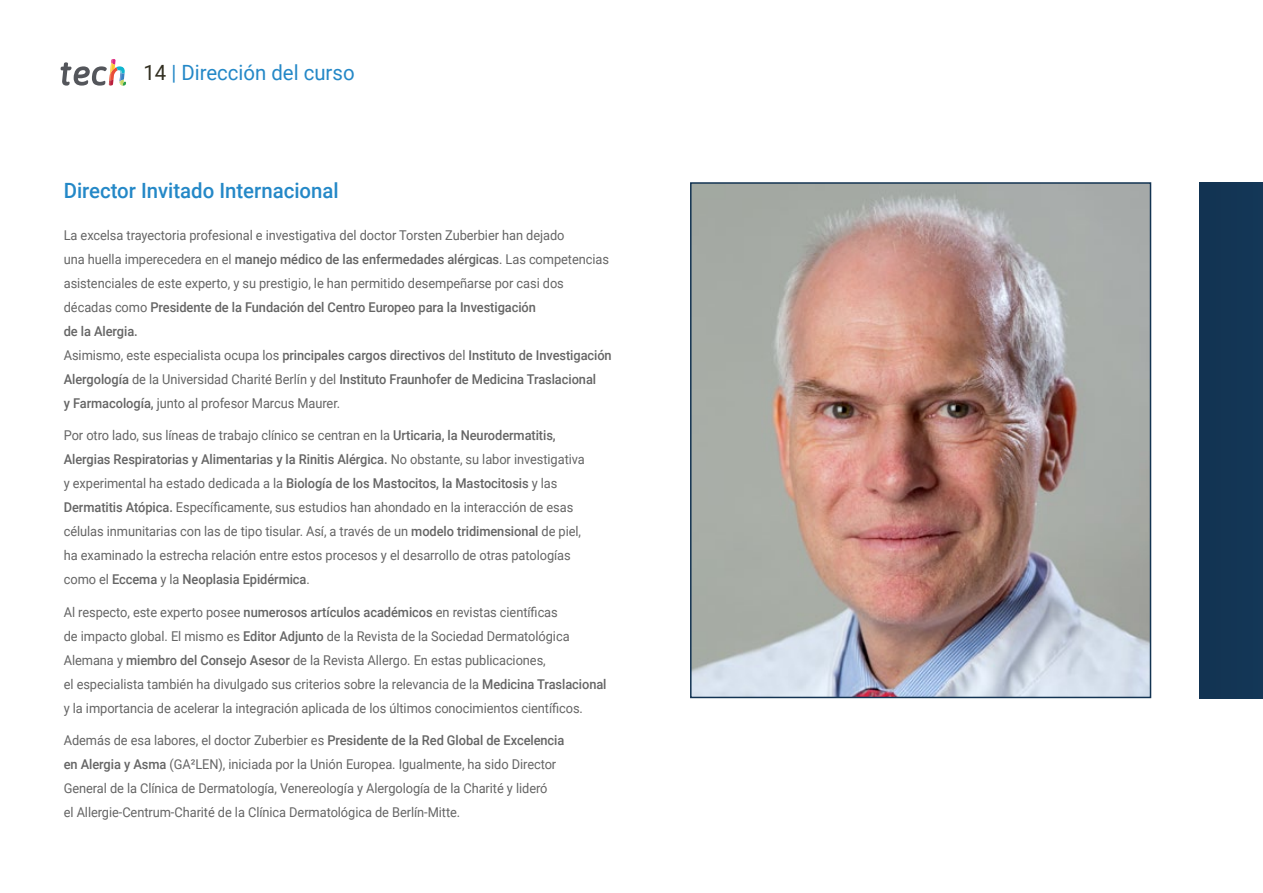
<style>
.page{position:relative;width:1263px;height:893px;background:#fff}
.page>*{position:absolute;margin:0;border:0;box-sizing:border-box;transform-origin:0 0}
.t1{font:500 21px "Roboto";color:#2488c7}
.t2{font:21px "Roboto";color:#2488c7}
.t3{font:13.5px/24px "Roboto";letter-spacing:-.005em;color:#656565;scale:.95 1}
.s1{color:#312e20}
.s2{font-weight:500}
</style>
<div class="page">
<img style="left:693px;top:185px;width:455px;height:510px">
<div style="left:690px;top:182px;width:461px;height:516px;border:2px solid #123352"></div>
<div style="left:1199px;top:182px;width:64px;height:516px;background:#133554"></div>
<svg style="left:61px;top:59px;width:65px;height:27px"></svg>
<h1 class="t2" style="left:144px;top:57px;width:213px"><span class="s1">14</span> | Dirección del curso</h1>
<h1 class="t1" style="left:64px;top:176px;width:276px">Director Invitado Internacional</h1>
<p class="t3" style="left:64px;top:222px;width:578px">La excelsa trayectoria profesional e investigativa del doctor Torsten Zuberbier han dejado<br>una huella imperecedera en el <span class="s2">manejo médico de las enfermedades alérgicas</span>. Las competencias asistenciales de este experto, y su prestigio, le han permitido desempeñarse por casi dos décadas como <span class="s2">Presidente de la Fundación del Centro Europeo para la Investigación<br>de la Alergia.<br></span>Asimismo, este especialista ocupa los <span class="s2">principales cargos directivos</span> del <span class="s2">Instituto de Investigación Alergología</span> de la Universidad Charité Berlín y del <span class="s2">Instituto Fraunhofer de Medicina Traslacional<br>y Farmacología,</span> junto al profesor Marcus Maurer.</p>
<p class="t3" style="left:64px;top:423px;width:550px">Por otro lado, sus líneas de trabajo clínico se centran en la <span class="s2">Urticaria, la Neurodermatitis, Alergias Respiratorias y Alimentarias y la Rinitis Alérgica.</span> No obstante, su labor investigativa y experimental ha estado dedicada a la <span class="s2">Biología de los Mastocitos, la Mastocitosis</span> y las <span class="s2">Dermatitis Atópica.</span> Específicamente, sus estudios han ahondado en la interacción de esas células inmunitarias con las de tipo tisular. Así, a través de un <span class="s2">modelo tridimensional</span> de piel, ha examinado la estrecha relación entre estos procesos y el desarrollo de otras patologías como el <span class="s2">Eccema</span> y la <span class="s2">Neoplasia Epidérmica</span>.</p>
<p class="t3" style="left:64px;top:599px;width:573px">Al respecto, este experto posee <span class="s2">numerosos artículos académicos</span> en revistas científicas<br>de impacto global. El mismo es <span class="s2">Editor Adjunto</span> de la Revista de la Sociedad Dermatológica Alemana y <span class="s2">miembro del Consejo Asesor</span> de la Revista Allergo. En estas publicaciones,<br>el especialista también ha divulgado sus criterios sobre la relevancia de la <span class="s2">Medicina Traslacional </span>y la importancia de acelerar la integración aplicada de los últimos conocimientos científicos.</p>
<p class="t3" style="left:64px;top:728px;width:528px">Además de esa labores, el doctor Zuberbier es <span class="s2">Presidente de la Red Global de Excelencia en Alergia y Asma</span> (GA²LEN), iniciada por la Unión Europea. Igualmente, ha sido Director General de la Clínica de Dermatología, Venereología y Alergología de la Charité y lideró<br>el Allergie-Centrum-Charité de la Clínica Dermatológica de Berlín-Mitte.</p>
</div>
